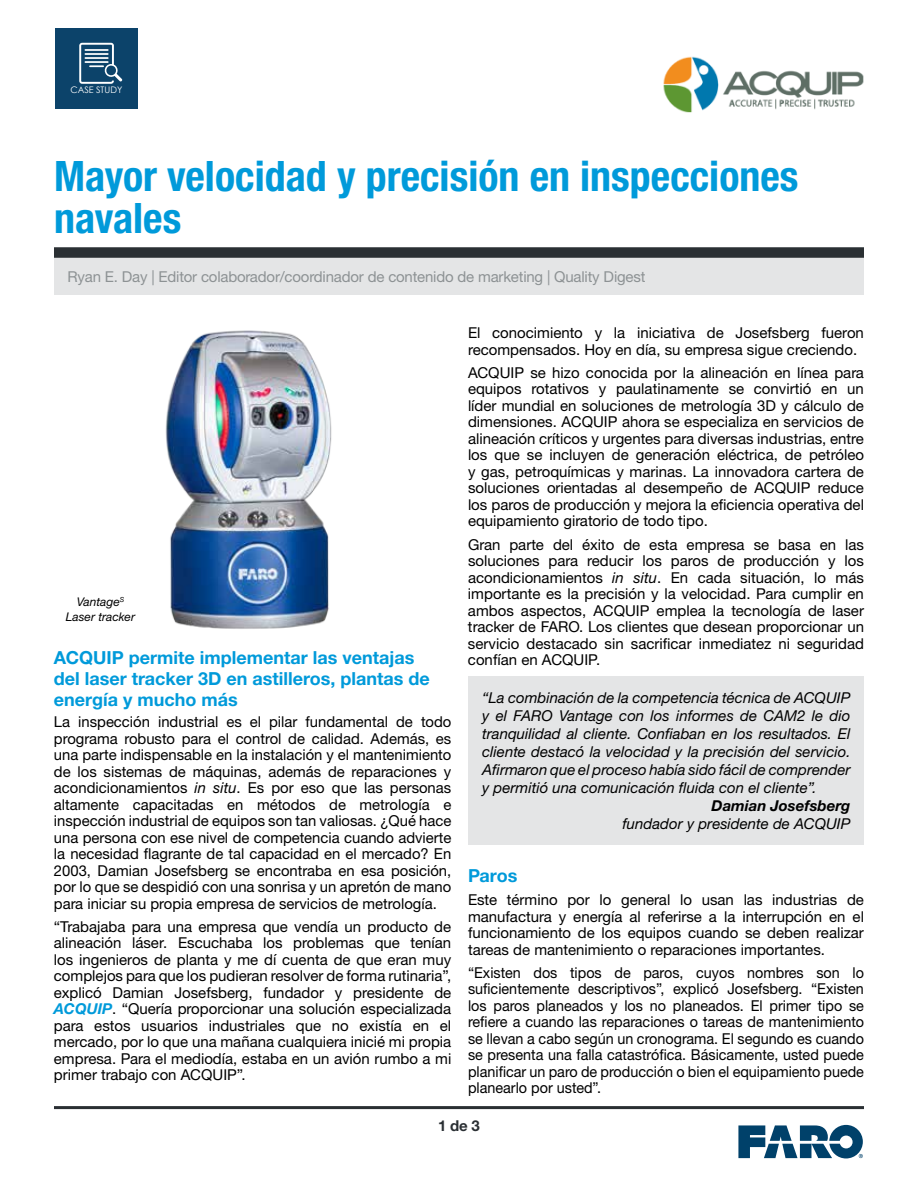
<style>
.page{position:relative;width:918px;height:1188px;background:#fff}
.page>*{position:absolute;margin:0;border:0;box-sizing:border-box;transform-origin:0 0}
.t1{font:700 condensed 42px/42px "Helvetica Neue LTW1 G";color:#009ada}
.t2{font:700 18px/21px "Helvetica Neue LTW1 G";color:#009ada}
.t3{font:15px/16.5px "Helvetica Neue LTW1 G";color:#000;text-align:justify}
.t4{font:15px/16.5px "Helvetica Neue LTW1 G";color:#000;text-align:justify;scale:.96 1}
.t5{font:italic 15px/18px "Helvetica Neue LTW1 G";color:#000;text-align:justify}
.t6{font:15px "Helvetica Neue LTW1 G";letter-spacing:-.01em;color:#8d9294}
.t7{font:italic 700 15px "Helvetica Neue LTW1 G";color:#000}
.t8{font:700 15px "Helvetica Neue LTW1 G";color:#2a2f33}
.t9{font:italic 12px/15px "Helvetica Neue LTW1 G";color:#000;text-align:center}
.t10{font:9px "Century Gothic";color:#fff}
.s1{font-style:italic}
.s2{font-weight:700;font-style:italic;color:#009ada}
</style>
<div class="page">
<hr style="left:54px;top:1106px;width:810px;height:3px;background:#2a2f33">
<svg style="left:738px;top:1125px;width:125px;height:33px"></svg>
<div style="left:55px;top:28px;width:83px;height:81px;background:#0c436a"></div>
<svg style="left:79px;top:43px;width:43px;height:41px"></svg>
<div style="left:54px;top:258px;width:810px;height:37px;background:#e4e5e6"></div>
<div style="left:54px;top:247px;width:810px;height:11px;background:#2a2f33"></div>
<img style="left:165px;top:330px;width:167px;height:299px">
<div style="left:469px;top:676px;width:395px;height:169px;background:#e4e5e6"></div>
<img style="left:663px;top:56px;width:201px;height:57px">
<p class="t10" style="left:70px;top:84px;width:53px">CASE STUDY</p>
<h1 class="t1" style="left:54px;top:155px;width:746px">Mayor velocidad y precisión en inspecciones navales</h1>
<p class="t6" style="left:68px;top:267px;width:580px">Ryan E. Day | Editor colaborador/coordinador de contenido de marketing | Quality Digest</p>
<p class="t9" style="left:66px;top:594px;width:71px">Vantage<sup>S<br></sup>Laser tracker</p>
<p class="t2" style="left:54px;top:647px;width:377px">ACQUIP permite implementar las ventajas del laser tracker 3D en astilleros, plantas de energía y mucho más</p>
<p class="t3" style="left:54px;top:713px;width:399px">La inspección industrial es el pilar fundamental de todo programa robusto para el control de calidad. Además, es una parte indispensable en la instalación y el mantenimiento de los sistemas de máquinas, además de reparaciones y acondicionamientos <span class="s1">in situ</span>. Es por eso que las personas altamente capacitadas en métodos de metrología e inspección industrial de equipos son tan valiosas. ¿Qué hace una persona con ese nivel de competencia cuando advierte la necesidad flagrante de tal capacidad en el mercado? En 2003, Damian Josefsberg se encontraba en esa posición, por lo que se despidió con una sonrisa y un apretón de mano para iniciar su propia empresa de servicios de metrología.</p>
<p class="t3" style="left:54px;top:918px;width:399px">“Trabajaba para una empresa que vendía un producto de alineación láser. Escuchaba los problemas que tenían los ingenieros de planta y me dí cuenta de que eran muy complejos para que los pudieran resolver de forma rutinaria”, explicó Damian Josefsberg, fundador y presidente de <span class="s2">ACQUIP</span>. “Quería proporcionar una solución especializada para estos usuarios industriales que no existía en el mercado, por lo que una mañana cualquiera inicié mi propia empresa. Para el mediodía, estaba en un avión rumbo a mi primer trabajo con ACQUIP”.</p>
<p class="t3" style="left:468px;top:324px;width:398px">El conocimiento y la iniciativa de Josefsberg fueron recompensados. Hoy en día, su empresa sigue creciendo.</p>
<p class="t3" style="left:468px;top:364px;width:398px">ACQUIP se hizo conocida por la alineación en línea para equipos rotativos y paulatinamente se convirtió en un líder mundial en soluciones de metrología 3D y cálculo de dimensiones. ACQUIP ahora se especializa en servicios de alineación críticos y urgentes para diversas industrias, entre los que se incluyen de generación eléctrica, de petróleo y gas, petroquímicas y marinas. La innovadora cartera de soluciones orientadas al desempeño de ACQUIP reduce los paros de producción y mejora la eficiencia operativa del equipamiento giratorio de todo tipo.</p>
<p class="t3" style="left:468px;top:536px;width:398px">Gran parte del éxito de esta empresa se basa en las soluciones para reducir los paros de producción y los acondicionamientos <span class="s1">in situ</span>. En cada situación, lo más importante es la precisión y la velocidad. Para cumplir en ambos aspectos, ACQUIP emplea la tecnología de laser tracker de FARO. Los clientes que desean proporcionar un servicio destacado sin sacrificar inmediatez ni seguridad confían en ACQUIP.</p>
<p class="t5" style="left:482px;top:689px;width:370px">“La combinación de la competencia técnica de ACQUIP y el FARO Vantage con los informes de CAM2 le dio tranquilidad al cliente. Confiaban en los resultados. El cliente destacó la velocidad y la precisión del servicio.<br>Afirmaron que el proceso había sido fácil de comprender y permitió una comunicación fluida con el cliente”.</p>
<p class="t7" style="left:712px;top:796px;width:140px">Damian Josefsberg</p>
<p class="t5" style="left:623px;top:815px;width:229px">fundador y presidente de ACQUIP</p>
<p class="t2" style="left:468px;top:865px;width:51px">Paros</p>
<p class="t3" style="left:468px;top:891px;width:397px">Este término por lo general lo usan las industrias de manufactura y energía al referirse a la interrupción en el funcionamiento de los equipos cuando se deben realizar tareas de mantenimiento o reparaciones importantes.</p>
<p class="t4" style="left:468px;top:964px;width:414px">“Existen dos tipos de paros, cuyos nombres son lo suficientemente descriptivos”, explicó Josefsberg. “Existen los paros planeados y los no planeados. El primer tipo se refiere a cuando las reparaciones o tareas de mantenimiento se llevan a cabo según un cronograma. El segundo es cuando se presenta una falla catastrófica. Básicamente, usted puede planificar un paro de producción o bien el equipamiento puede planearlo por usted”.</p>
<p class="t8" style="left:438px;top:1117px;width:43px">1 de 3</p>
</div>
